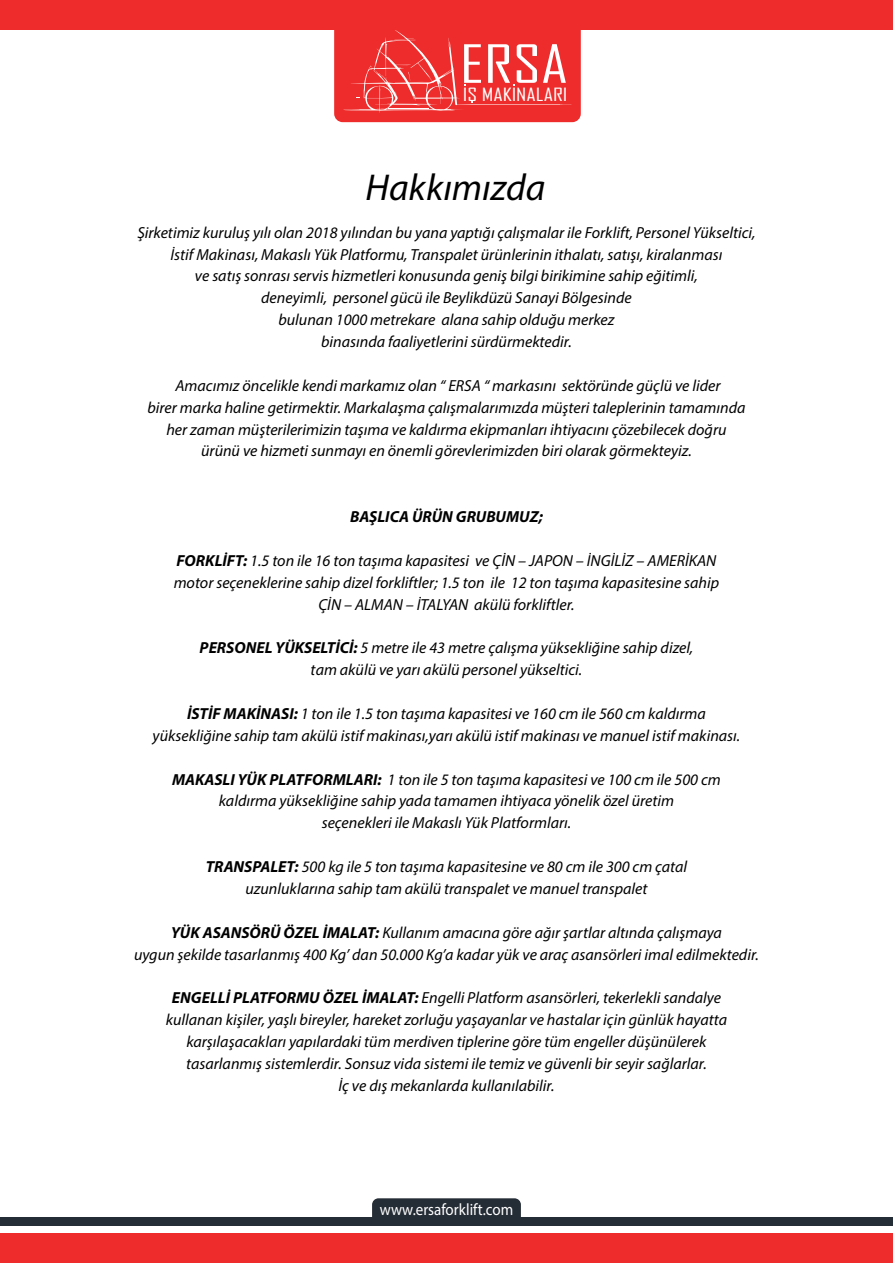
<style>
.page{position:relative;width:893px;height:1263px;background:#fff}
.page>*{position:absolute;margin:0;border:0;box-sizing:border-box;transform-origin:0 0}
.t1{font:50.55px "Agency FB";color:#fff;scale:1.33 1}
.t2{font:italic 37.5px "Myriad Pro";color:#000}
.t3{font:17.4px "Agency FB";color:#fff;scale:1.33 1}
.t4{font:16.5px "Myriad Pro";color:#fff;scale:.91 1}
.t5{font:italic 16.05px/21.9px "Myriad Pro";color:#000;text-align:center}
.t6{font:italic 700 16.05px "Myriad Pro";color:#000}
.s1{font-weight:700}
</style>
<div class="page">
<svg style="left:334px;top:30px;width:247px;height:92px;background:#ee3736"></svg>
<div style="left:0;top:0;width:893px;height:30px;background:#ee2c2b"></div>
<div style="left:0;top:1233px;width:893px;height:30px;background:#ee2c2b"></div>
<div style="left:0;top:1217px;width:893px;height:9px;background:#242c35"></div>
<div style="left:372px;top:1198px;width:149px;height:19px;background:#242c35"></div>
<h1 class="t1" style="left:460px;top:33px;width:83px">ERSA</h1>
<p class="t3" style="left:463px;top:84px;width:80px">IS MAKINALARI</p>
<h2 class="t2" style="left:366px;top:164px;width:181px">Hakkımızda</h2>
<p class="t5" style="left:137px;top:221px;width:620px">Şirketimiz kuruluş yılı olan 2018 yılından bu yana yaptığı çalışmalar ile Forklift, Personel Yükseltici, İstif Makinası, Makaslı Yük Platformu, Transpalet ürünlerinin ithalatı, satışı, kiralanması<br>ve satış sonrası servis hizmetleri konusunda geniş bilgi birikimine sahip eğitimli,<br>deneyimli, personel gücü ile Beylikdüzü Sanayi Bölgesinde<br>bulunan 1000 metrekare alana sahip olduğu merkez<br>binasında faaliyetlerini sürdürmektedir.</p>
<p class="t5" style="left:148px;top:374px;width:599px">Amacımız öncelikle kendi markamız olan “ ERSA “ markasını sektöründe güçlü ve lider<br>birer marka haline getirmektir. Markalaşma çalışmalarımızda müşteri taleplerinin tamamında her zaman müşterilerimizin taşıma ve kaldırma ekipmanları ihtiyacını çözebilecek doğru ürünü ve hizmeti sunmayı en önemli görevlerimizden biri olarak görmekteyiz.</p>
<p class="t6" style="left:350px;top:506px;width:194px">BAŞLICA ÜRÜN GRUBUMUZ;</p>
<p class="t5" style="left:174px;top:549px;width:547px"><span class="s1">FORKLİFT:</span> 1.5 ton ile 16 ton taşıma kapasitesi ve ÇİN – JAPON – İNGİLİZ – AMERİKAN motor seçeneklerine sahip dizel forkliftler; 1.5 ton ile 12 ton taşıma kapasitesine sahip<br>ÇİN – ALMAN – İTALYAN akülü forkliftler.</p>
<p class="t5" style="left:200px;top:637px;width:495px"><span class="s1">PERSONEL YÜKSELTİCİ:</span> 5 metre ile 43 metre çalışma yüksekliğine sahip dizel, tam akülü ve yarı akülü personel yükseltici.</p>
<p class="t5" style="left:153px;top:702px;width:589px"><span class="s1">İSTİF MAKİNASI:</span> 1 ton ile 1.5 ton taşıma kapasitesi ve 160 cm ile 560 cm kaldırma yüksekliğine sahip tam akülü istif makinası,yarı akülü istif makinası ve manuel istif makinası.</p>
<p class="t5" style="left:172px;top:768px;width:550px"><span class="s1">MAKASLI YÜK PLATFORMLARI:</span> 1 ton ile 5 ton taşıma kapasitesi ve 100 cm ile 500 cm kaldırma yüksekliğine sahip yada tamamen ihtiyaca yönelik özel üretim<br>seçenekleri ile Makaslı Yük Platformları.</p>
<p class="t5" style="left:206px;top:855px;width:483px"><span class="s1">TRANSPALET:</span> 500 kg ile 5 ton taşıma kapasitesine ve 80 cm ile 300 cm çatal uzunluklarına sahip tam akülü transpalet ve manuel transpalet</p>
<p class="t5" style="left:134px;top:921px;width:626px"><span class="s1">YÜK ASANSÖRÜ ÖZEL İMALAT:</span> Kullanım amacına göre ağır şartlar altında çalışmaya<br>uygun şekilde tasarlanmış 400 Kg’ dan 50.000 Kg’a kadar yük ve araç asansörleri imal edilmektedir.</p>
<p class="t5" style="left:166px;top:987px;width:563px"><span class="s1">ENGELLİ PLATFORMU ÖZEL İMALAT:</span> Engelli Platform asansörleri, tekerlekli sandalye kullanan kişiler, yaşlı bireyler, hareket zorluğu yaşayanlar ve hastalar için günlük hayatta karşılaşacakları yapılardaki tüm merdiven tiplerine göre tüm engeller düşünülerek tasarlanmış sistemlerdir. Sonsuz vida sistemi ile temiz ve güvenli bir seyir sağlarlar.<br>İç ve dış mekanlarda kullanılabilir.</p>
<p class="t4" style="left:380px;top:1199px;width:148px">www.ersaforklift.com</p>
</div>
